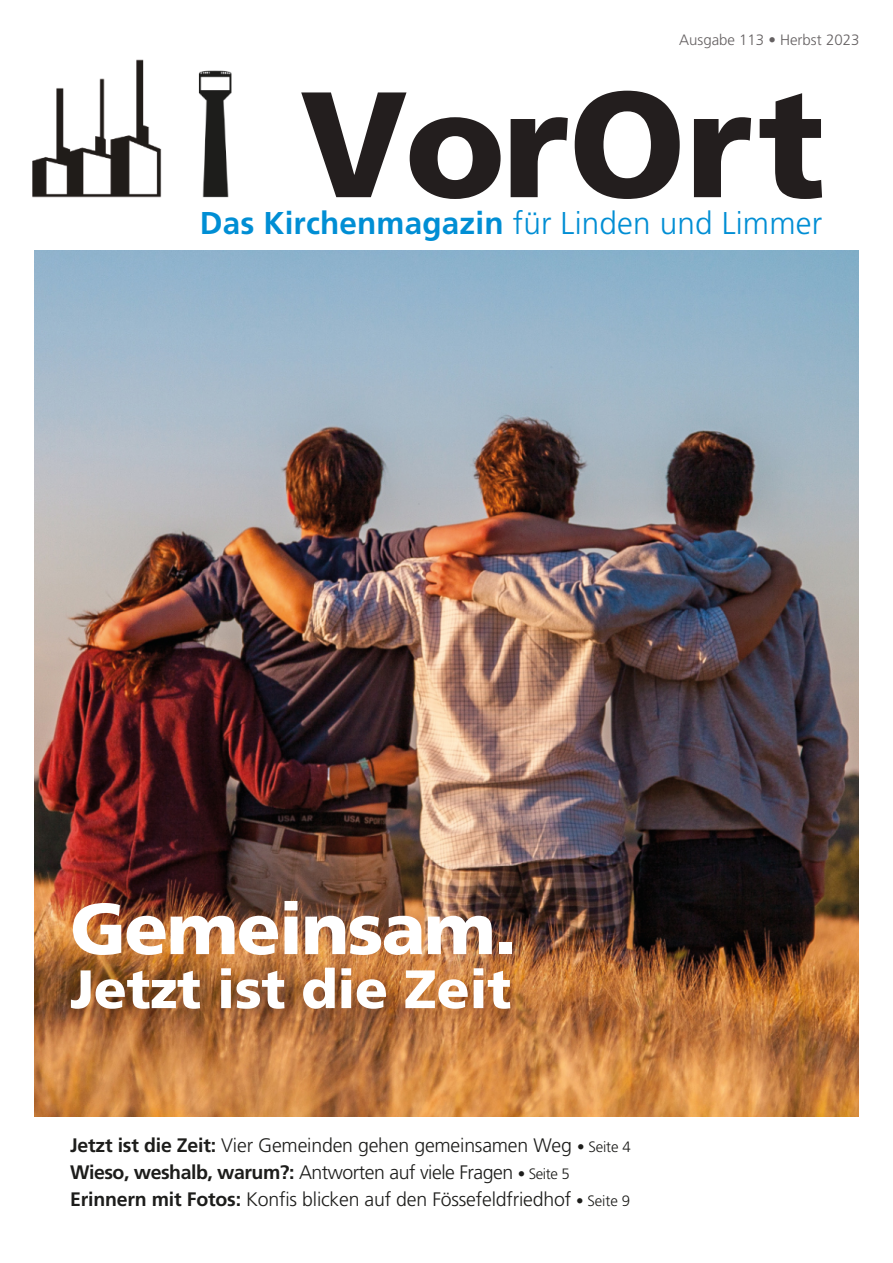
<style>
.page{position:relative;width:893px;height:1263px;background:#fff}
.page>*{position:absolute;margin:0;border:0;box-sizing:border-box;transform-origin:0 0}
.t1{font:150px "Frutiger LT 75 Blk";color:#231e1e}
.t2{font:72px "Frutiger LT 75 Blk";letter-spacing:-.025em;color:#fff}
.t3{font:54px "Frutiger LT 75 Blk";letter-spacing:-.005em;color:#fff}
.t4{font:31.5px "Frutiger LT 45 Lt";letter-spacing:.005em;color:#008ed4}
.t5{font:19.5px/27px "Frutiger LT 45 Lt";letter-spacing:-.01em;color:#1d1d1b}
.t6{font:15px "Frutiger LT 45 Lt";color:#656162}
.s1{font-family:"Frutiger LT 65 Bd"}
.s2{font-size:15px}
</style>
<div class="page">
<img style="left:198px;top:70px;width:34px;height:128px">
<img style="left:32px;top:59px;width:130px;height:138px">
<img style="left:34px;top:250px;width:825px;height:866px">
<p class="t6" style="left:679px;top:33px;width:182px">Ausgabe 113 • Herbst 2023</p>
<h1 class="t1" style="left:300px;top:77px;width:526px">VorOrt</h1>
<h3 class="t4" style="left:200px;top:208px;width:624px"><span class="s1">Das Kirchenmagazin</span> für Linden und Limmer</h3>
<h2 class="t2" style="left:70px;top:896px;width:447px">Gemeinsam.</h2>
<h3 class="t3" style="left:70px;top:965px;width:443px">Jetzt ist die Zeit</h3>
<p class="t5" style="left:70px;top:1133px;width:562px"><span class="s1">Jetzt ist die Zeit:</span> Vier Gemeinden gehen gemeinsamen Weg <span class="s2">• Seite 4<br></span><span class="s1">Wieso, weshalb, warum?:</span> Antworten auf viele Fragen <span class="s2">• Seite 5<br></span><span class="s1">Erinnern mit Fotos:</span> Konfis blicken auf den Fössefeldfriedhof <span class="s2">• Seite 9</span></p>
</div>
